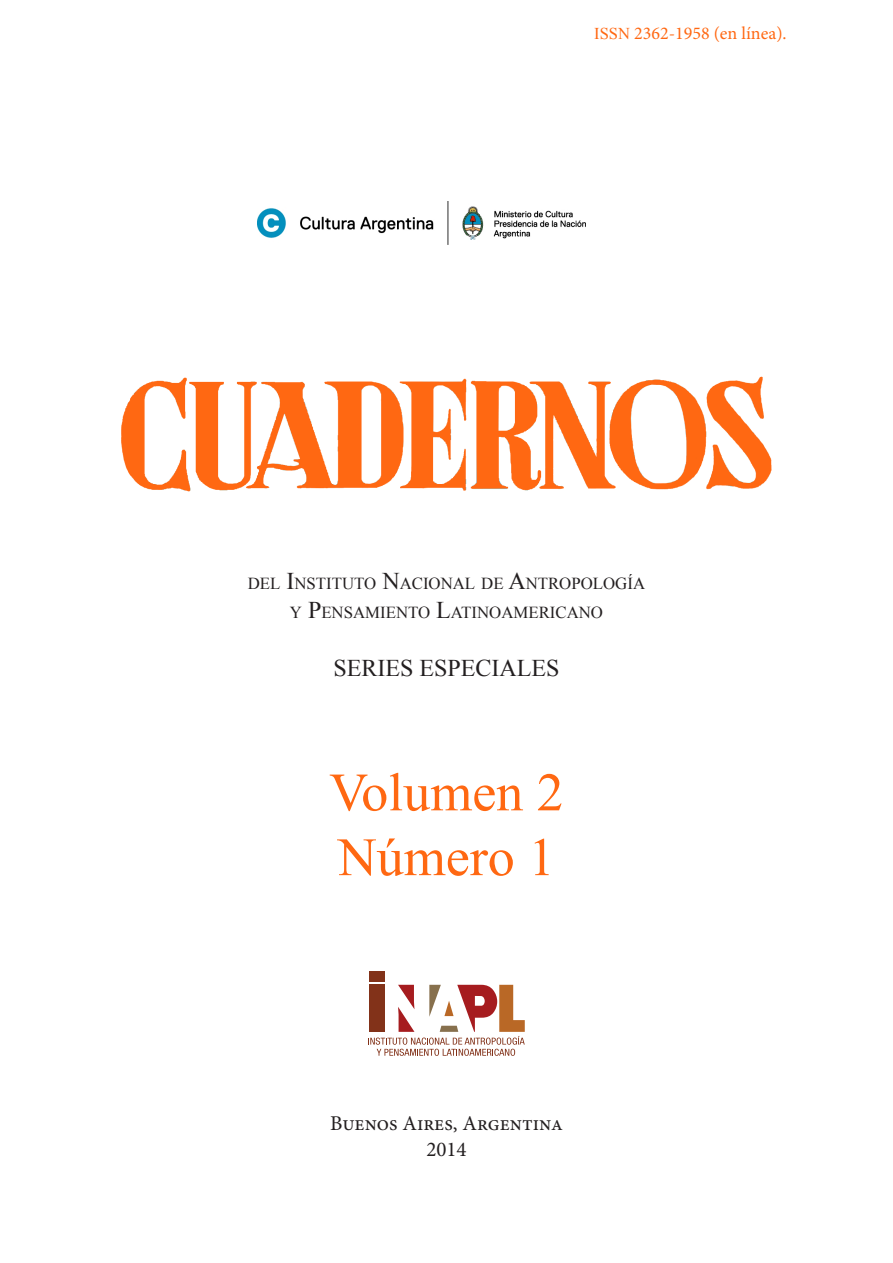
<style>
.page{position:relative;width:893px;height:1263px;background:#fff}
.page>*{position:absolute;margin:0;border:0;box-sizing:border-box;transform-origin:0 0}
.t1{font:54px "Times New Roman";color:#ff6812}
.t2{font:24px "Times New Roman";color:#231f20}
.t3{font:21px "Minion Pro";color:#231f20}
.t4{font:18px "Minion Pro";color:#ff6812}
.t5{font:16.8px "Times New Roman";color:#231f20}
.s1{font-family:"Times New Roman";font-size:16.5px}
.s2{font-size:24px}
</style>
<div class="page">
<img style="left:121px;top:376px;width:651px;height:116px">
<img style="left:258px;top:202px;width:327px;height:43px">
<svg style="left:368px;top:985px;width:157px;height:71px"></svg>
<div style="left:369px;top:971px;width:16px;height:11px;background:#823219"></div>
<div style="left:369px;top:985px;width:16px;height:47px;background:#823219"></div>
<p class="t4" style="left:594px;top:22px;width:194px"><span class="s1">ISSN</span> 2362-1958 (en línea).</p>
<p class="t5" style="left:248px;top:572px;width:399px">DEL <span class="s2">I</span>NSTITUTO <span class="s2">N</span>ACIONAL DE <span class="s2">A</span>NTROPOLOGÍA</p>
<p class="t5" style="left:290px;top:601px;width:315px">Y <span class="s2">P</span>ENSAMIENTO <span class="s2">L</span>ATINOAMERICANO</p>
<p class="t2" style="left:333px;top:651px;width:102px">SERIESESPEC</p>
<p class="t2" style="left:491px;top:651px;width:24px">IALES</p>
<p class="t1" style="left:329px;top:756px;width:236px">Volumen 2</p>
<p class="t1" style="left:338px;top:821px;width:219px">Número 1</p>
<p class="t3" style="left:330px;top:1110px;width:234px">Buenos Aires, Argentina</p>
<p class="t3" style="left:426px;top:1135px;width:42px">2014</p>
</div>
